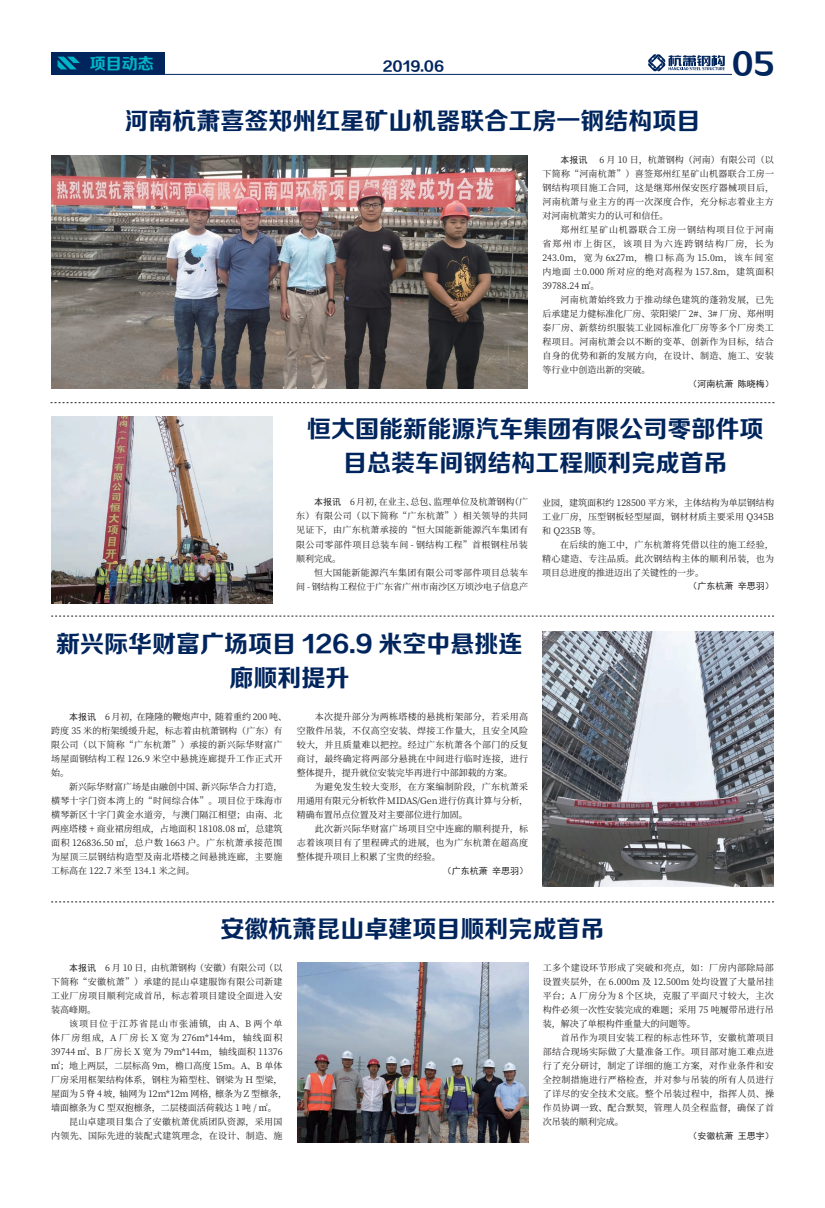
<style>
.page{position:relative;width:825px;height:1208px;background:#fff}
.page>*{position:absolute;margin:0;border:0;box-sizing:border-box;transform-origin:0 0}
.t1{font:30px "FZZCHJW GB1 0";color:#00255d}
.t2{font:24px/34px "FZZCHJW GB1 0";color:#00255d;text-align:center}
.t3{font:16px "FZZCHJW GB1 0";color:#00b5c8}
.t4{font:14px "FZZCHJW GB1 0";color:#00255d}
.t5{font:9px/14px "Source Han Serif CN";letter-spacing:.03em;color:#231f20;text-align:justify}
.t6{font:9px/14px "Source Han Serif CN";color:#231f20;text-align:right}
.t7{font:9px "Sim Hei";color:#231f20}
.s1{font-family:"Sim Hei"}
</style>
<div class="page">
<div style="left:80px;top:52px;width:85px;height:22px;background:#00255d"></div>
<hr style="left:52px;top:74px;width:680px;height:1px;background:#00255d">
<div style="left:52px;top:52px;width:28px;height:22px;background:#00255d"></div>
<svg style="left:58px;top:57px;width:22px;height:12px"></svg>
<svg style="left:648px;top:54px;width:77px;height:17px"></svg>
<svg style="left:51px;top:402px;width:723px;height:1px"></svg>
<svg style="left:51px;top:616px;width:723px;height:1px"></svg>
<svg style="left:51px;top:901px;width:723px;height:1px"></svg>
<img style="left:51px;top:155px;width:477px;height:233px">
<img style="left:51px;top:417px;width:221px;height:186px">
<img style="left:297px;top:962px;width:232px;height:180px">
<img style="left:542px;top:631px;width:232px;height:255px">
<h3 class="t3" style="left:90px;top:55px;width:66px">项目动态</h3>
<h3 class="t4" style="left:383px;top:59px;width:63px">2019.06</h3>
<h1 class="t1" style="left:732px;top:48px;width:44px">05</h1>
<h2 class="t2" style="left:124px;top:105px;width:578px">河南杭萧喜签郑州红星矿山机器联合工房一钢结构项目</h2>
<p class="t5" style="left:542px;top:153px;width:233px;text-indent:57px">6 月 10 日，杭萧钢构（河南）有限公司（以下简称“河南杭萧”）喜签郑州红星矿山机器联合工房一钢结构项目施工合同，这是继郑州保安医疗器械项目后，河南杭萧与业主方的再一次深度合作，充分标志着业主方对河南杭萧实力的认可和信任。</p>
<p class="t5" style="left:542px;top:223px;width:233px;text-indent:18px">郑州红星矿山机器联合工房一钢结构项目位于河南省郑州市上街区，该项目为六连跨钢结构厂房，长为243.0m，宽为 6x27m，檐口标高为 15.0m，该车间室内地面 ±0.000 所对应的绝对高程为 157.8m，建筑面积39788.24 ㎡。</p>
<p class="t5" style="left:542px;top:293px;width:233px;text-indent:18px">河南杭萧始终致力于推动绿色建筑的蓬勃发展，已先后承建足力健标准化厂房、荥阳梁厂 2#、3# 厂房、郑州明泰厂房、新蔡纺织服装工业园标准化厂房等多个厂房类工程项目。河南杭萧会以不断的变革、创新作为目标，结合自身的优势和新的发展方向，在设计、制造、施工、安装等行业中创造出新的突破。</p>
<p class="t7" style="left:688px;top:379px;width:87px">（河南杭萧 陈晓梅）</p>
<p class="t7" style="left:560px;top:155px;width:29px">本报讯</p>
<h2 class="t2" style="left:307px;top:413px;width:457px">恒大国能新能源汽车集团有限公司零部件项目总装车间钢结构工程顺利完成首吊</h2>
<p class="t5" style="left:296px;top:495px;width:233px;text-indent:18px"><span class="s1">本报讯</span> 6 月初，在业主、总包、监理单位及杭萧钢构（广东）有限公司（以下简称“广东杭萧”）相关领导的共同见证下，由广东杭萧承接的“恒大国能新能源汽车集团有限公司零部件项目总装车间 - 钢结构工程”首根钢柱吊装顺利完成。</p>
<p class="t6" style="left:296px;top:565px;width:233px">恒大国能新能源汽车集团有限公司零部件项目总装车<br>间 - 钢结构工程位于广东省广州市南沙区万顷沙电子信息产</p>
<p class="t5" style="left:542px;top:495px;width:233px">业园，建筑面积约 128500 平方米，主体结构为单层钢结构工业厂房，压型钢板轻型屋面，钢材材质主要采用 Q345B和 Q235B 等。</p>
<p class="t5" style="left:542px;top:537px;width:233px;text-indent:18px">在后续的施工中，广东杭萧将凭借以往的施工经验，精心建造、专注品质。此次钢结构主体的顺利吊装，也为项目总进度的推进迈出了关键性的一步。</p>
<p class="t7" style="left:688px;top:581px;width:87px">（广东杭萧 辛思羽）</p>
<h2 class="t2" style="left:56px;top:628px;width:468px">新兴际华财富广场项目 126.9 米空中悬挑连廊顺利提升</h2>
<p class="t5" style="left:51px;top:710px;width:237px;text-align:left;text-indent:18px"><span class="s1">本报讯</span> 6 月初，在隆隆的鞭炮声中，随着重约 200 吨、跨度 35 米的桁架缓缓升起，标志着由杭萧钢构（广东）有限公司（以下简称“广东杭萧”）承接的新兴际华财富广场屋面钢结构工程 126.9 米空中悬挑连廊提升工作正式开始。</p>
<p class="t5" style="left:51px;top:780px;width:233px;text-indent:18px">新兴际华财富广场是由融创中国、新兴际华合力打造，横琴十字门资本湾上的“时间综合体”。项目位于珠海市横琴新区十字门黄金水道旁，与澳门隔江相望；由南、北两座塔楼 + 商业裙房组成，占地面积 18108.08 ㎡，总建筑面积 126836.50 ㎡，总户数 1663 户。广东杭萧承接范围为屋顶三层钢结构造型及南北塔楼之间悬挑连廊，主要施工标高在 122.7 米至 134.1 米之间。</p>
<p class="t5" style="left:297px;top:710px;width:233px;text-indent:18px">本次提升部分为两栋塔楼的悬挑桁架部分，若采用高空散件吊装，不仅高空安装、焊接工作量大，且安全风险较大，并且质量难以把控。经过广东杭萧各个部门的反复商讨，最终确定将两部分悬挑在中间进行临时连接，进行整体提升，提升就位安装完毕再进行中部卸载的方案。</p>
<p class="t5" style="left:297px;top:780px;width:233px;text-indent:18px">为避免发生较大变形，在方案编制阶段，广东杭萧采用通用有限元分析软件MIDAS/Gen进行仿真计算与分析，精确布置吊点位置及对主要部位进行加固。</p>
<p class="t5" style="left:297px;top:822px;width:233px;text-indent:18px">此次新兴际华财富广场项目空中连廊的顺利提升，标志着该项目有了里程碑式的进展，也为广东杭萧在超高度整体提升项目上积累了宝贵的经验。</p>
<p class="t7" style="left:443px;top:866px;width:87px">（广东杭萧 辛思羽）</p>
<h2 class="t2" style="left:220px;top:912px;width:386px">安徽杭萧昆山卓建项目顺利完成首吊</h2>
<p class="t5" style="left:51px;top:960px;width:233px;text-indent:18px"><span class="s1">本报讯</span> 6 月 10 日，由杭萧钢构（安徽）有限公司（以下简称“安徽杭萧”）承建的昆山卓建服饰有限公司新建工业厂房项目顺利完成首吊，标志着项目建设全面进入安装高峰期。</p>
<p class="t6" style="left:51px;top:1016px;width:237px;text-align:left;text-indent:18px">该项目位于江苏省昆山市张浦镇，由 A、B 两个单体厂房组成，A 厂房长 X 宽为 276m*144m，轴线面积<br>39744 ㎡、B 厂房长 X 宽为 79m*144m，轴线面积 11376㎡；地上两层，二层标高 9m，檐口高度 15m。A、B 单体厂房采用框架结构体系，钢柱为箱型柱、钢梁为 H 型梁，屋面为 5 脊 4 坡，轴网为 12m*12m 网格，檩条为 Z 型檩条，墙面檩条为 C 型双抱檩条，二层楼面活荷载达 1 吨 / ㎡。</p>
<p class="t5" style="left:51px;top:1114px;width:233px;text-align:right">昆山卓建项目集合了安徽杭萧优质团队资源，采用国<br>内领先、国际先进的装配式建筑理念，在设计、制造、施</p>
<p class="t5" style="left:543px;top:960px;width:232px">工多个建设环节形成了突破和亮点，如：厂房内部除局部设置夹层外，在 6.000m 及 12.500m 处均设置了大量吊挂平台；A 厂房分为 8 个区块，克服了平面尺寸较大，主次构件必须一次性安装完成的难题；采用 75 吨履带吊进行吊装，解决了单根构件重量大的问题等。</p>
<p class="t5" style="left:543px;top:1030px;width:233px;text-indent:18px">首吊作为项目安装工程的标志性环节，安徽杭萧项目部结合现场实际做了大量准备工作。项目部对施工难点进行了充分研讨，制定了详细的施工方案，对作业条件和安全控制措施进行严格检查，并对参与吊装的所有人员进行了详尽的安全技术交底。整个吊装过程中，指挥人员、操作员协调一致、配合默契，管理人员全程监督，确保了首次吊装的顺利完成。</p>
<p class="t7" style="left:688px;top:1131px;width:87px">（安徽杭萧 王思宇）</p>
</div>
